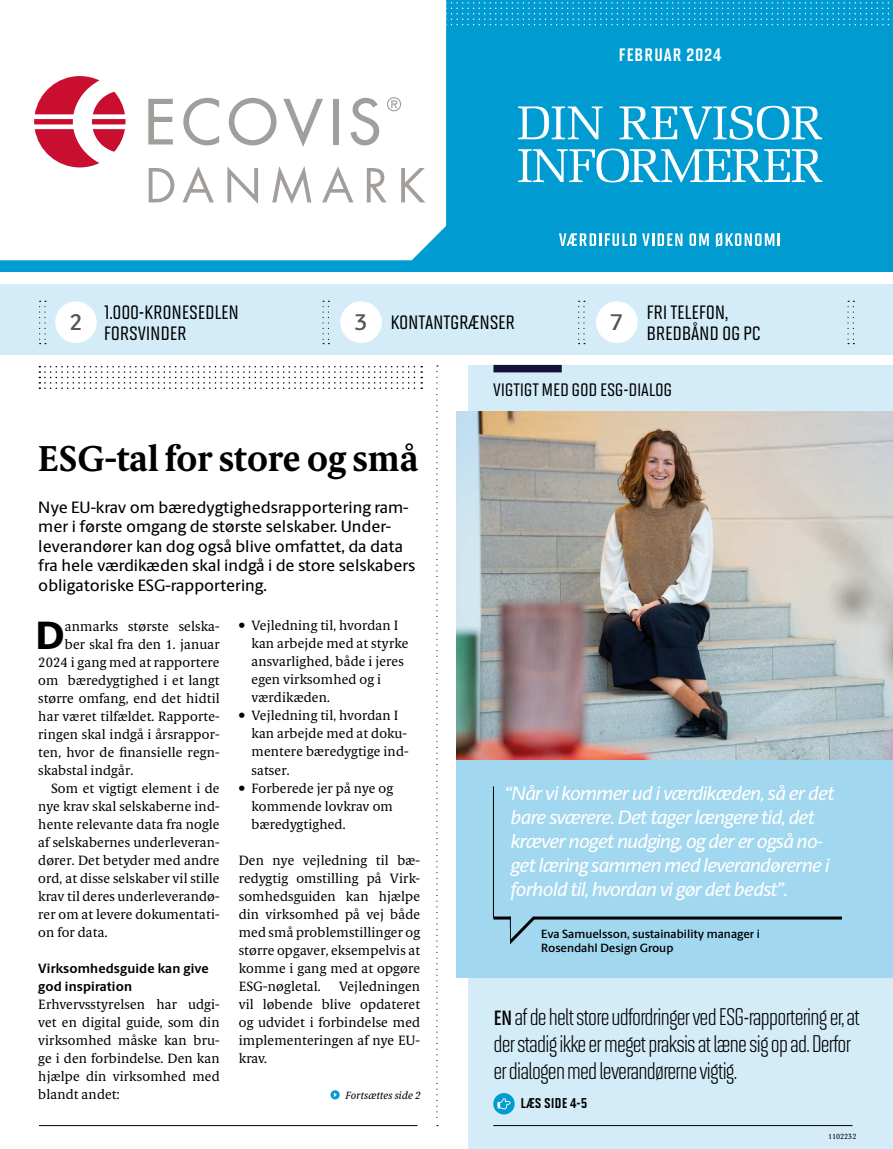
<style>
.page{position:relative;width:893px;height:1149px;background:#fff}
.page>*{position:absolute;margin:0;border:0;box-sizing:border-box;transform-origin:0 0}
.t1{font:800 39.6px "Berling Sans";color:#000}
.t2{font:700 36px "Berling Serif Text";color:#000}
.t3{font:24px/27px "Solano Gothic MVB";letter-spacing:-.03em;color:#000}
.t4{font:600 22.8px "Berling Sans";color:#555454}
.t5{font:22.5px/21px "Solano Gothic MVB Md SC";letter-spacing:-.01em;color:#000}
.t6{font:21px "Solano Gothic MVB Md SC";letter-spacing:-.01em;color:#000}
.t7{font:21px "Solano Gothic MVB Bd SC";letter-spacing:.03em;color:#fff}
.t8{font:italic 500 19.5px/24px "Berling Sans";letter-spacing:-.03em;color:#fff}
.t9{font:500 16.5px/19.5px "Berling Sans";color:#000}
.t10{font:16.5px "Solano Gothic MVB Bd SC";color:#000}
.t11{font:13.5px/18px "Berling Serif Text";letter-spacing:.01em;color:#000;text-align:justify}
.t12{font:700 13.5px/18px "Berling Sans";letter-spacing:.01em;color:#000}
.t13{font:600 12px/14.4px "Berling Sans";color:#000}
.t14{font:italic 10.5px "Berling Serif Text";letter-spacing:.01em;color:#000}
.t15{font:7.5px "Berling Serif Text";color:#000}
.s1{font-family:"Berling Sans";font-weight:600;font-size:22.8px;color:#555454}
.s2{font-family:"Solano Gothic MVB Sb SC"}
</style>
<div class="page">
<div style="left:468px;top:365px;width:425px;height:783px;background:#d3ecf8"></div>
<svg style="left:39px;top:366px;width:383px;height:23px"></svg>
<div style="left:0;top:284px;width:893px;height:70px;background:#d3ecf8"></div>
<svg style="left:847px;top:300px;width:7px;height:44px"></svg>
<svg style="left:436px;top:365px;width:2px;height:753px"></svg>
<div style="left:493px;top:365px;width:69px;height:7px;background:#131139"></div>
<hr style="left:493px;top:1124px;width:360px;height:1px;background:#000">
<hr style="left:39px;top:1124px;width:378px;height:1px;background:#000">
<svg style="left:493px;top:1092px;width:22px;height:22px"></svg>
<svg style="left:497px;top:1097px;width:13px;height:11px"></svg>
<div style="left:55px;top:301px;width:42px;height:42px;background:#fff;border-radius:50%"></div>
<svg style="left:39px;top:300px;width:7px;height:44px"></svg>
<div style="left:340px;top:301px;width:42px;height:42px;background:#fff;border-radius:50%"></div>
<svg style="left:323px;top:300px;width:6px;height:44px"></svg>
<div style="left:596px;top:301px;width:42px;height:42px;background:#fff;border-radius:50%"></div>
<svg style="left:578px;top:300px;width:7px;height:44px"></svg>
<svg style="left:331px;top:1089px;width:9px;height:10px"></svg>
<svg style="left:334px;top:1092px;width:3px;height:4px"></svg>
<div style="left:456px;top:738px;width:437px;height:239px;background:#a1d7ef"></div>
<hr style="left:493px;top:786px;width:1px;height:131px;background:#000">
<svg style="left:493px;top:916px;width:349px;height:29px"></svg>
<div style="left:488px;top:928px;width:22px;height:18px;background:#a1d7ef"></div>
<img style="left:456px;top:411px;width:437px;height:348px">
<div style="left:0;top:0;width:893px;height:271px;background:#009bd0"></div>
<div style="left:0;top:0;width:446px;height:260px;background:#fff"></div>
<svg style="left:518px;top:148px;width:304px;height:34px"></svg>
<svg style="left:518px;top:106px;width:304px;height:34px"></svg>
<svg style="left:559px;top:233px;width:77px;height:13px"></svg>
<svg style="left:642px;top:233px;width:40px;height:13px"></svg>
<svg style="left:689px;top:233px;width:20px;height:13px"></svg>
<svg style="left:716px;top:232px;width:64px;height:15px"></svg>
<svg style="left:230px;top:0;width:659px;height:25px"></svg>
<svg style="left:387px;top:97px;width:14px;height:14px"></svg>
<svg style="left:148px;top:99px;width:25px;height:45px"></svg>
<svg style="left:183px;top:98px;width:36px;height:47px;background:#e4e2e2"></svg>
<svg style="left:229px;top:98px;width:48px;height:47px;background:#e1dfdf"></svg>
<svg style="left:283px;top:99px;width:40px;height:48px;background:#e7e6e5"></svg>
<div style="left:333px;top:99px;width:5px;height:45px;background:#a29e9c"></div>
<svg style="left:351px;top:98px;width:28px;height:47px"></svg>
<svg style="left:34px;top:76px;width:91px;height:91px;background:#e38395"></svg>
<svg style="left:149px;top:168px;width:25px;height:34px"></svg>
<svg style="left:182px;top:166px;width:32px;height:36px"></svg>
<svg style="left:227px;top:166px;width:31px;height:38px"></svg>
<svg style="left:272px;top:166px;width:39px;height:38px"></svg>
<svg style="left:322px;top:166px;width:31px;height:36px"></svg>
<svg style="left:367px;top:168px;width:20px;height:34px"></svg>
<svg style="left:401px;top:168px;width:24px;height:34px"></svg>
<h3 class="t7" style="left:619px;top:42px;width:105px">FEBRUAR 2024</h3>
<h3 class="t4" style="left:69px;top:308px;width:15px">2</h3>
<h3 class="t5" style="left:355px;top:310px;width:162px"><span class="s1">3</span> KONTANTGRÆNSER</h3>
<h3 class="t5" style="left:646px;top:301px;width:116px">FRI TELEFON,<br>BREDBÅND OG PC</h3>
<h3 class="t5" style="left:104px;top:301px;width:137px">1.000-KRONESEDLEN<br>FORSVINDER</h3>
<h3 class="t4" style="left:610px;top:308px;width:15px">7</h3>
<h2 class="t2" style="left:38px;top:437px;width:382px">ESG-tal for store og små</h2>
<p class="t9" style="left:38px;top:497px;width:379px">Nye EU-krav om bæredygtighedsrapportering ram&shy;mer i første omgang de største selskaber. Under&shy;leverandører kan dog også blive omfattet, da data fra hele værdikæden skal indgå i de store selskabers obligatoriske ESG-rapportering.</p>
<h1 class="t1" style="left:35px;top:610px;width:31px">D</h1>
<p class="t11" style="left:65px;top:616px;width:156px">anmarks største selska-</p>
<p class="t11" style="left:65px;top:634px;width:156px">ber skal fra den 1. januar</p>
<p class="t11" style="left:38px;top:652px;width:183px">2024 i gang med at rapportere</p>
<p class="t11" style="left:38px;top:670px;width:183px">om bæredygtighed i et langt</p>
<p class="t11" style="left:38px;top:688px;width:183px">større omfang, end det hidtil</p>
<p class="t11" style="left:38px;top:706px;width:183px">har været tilfældet. Rapporte-</p>
<p class="t11" style="left:38px;top:724px;width:183px">ringen skal indgå i årsrappor-</p>
<p class="t11" style="left:38px;top:742px;width:183px">ten, hvor de finansielle regn-</p>
<p class="t11" style="left:38px;top:760px;width:96px">skabstal indgår.</p>
<p class="t11" style="left:51px;top:778px;width:170px">Som et vigtigt element i de</p>
<p class="t11" style="left:38px;top:796px;width:183px">nye krav skal selskaberne ind-</p>
<p class="t11" style="left:38px;top:814px;width:183px">hente relevante data fra nogle</p>
<p class="t11" style="left:38px;top:832px;width:183px">af selskabernes underleveran-</p>
<p class="t11" style="left:38px;top:850px;width:183px">dører. Det betyder med andre</p>
<p class="t11" style="left:38px;top:868px;width:183px">ord, at disse selskaber vil stille</p>
<p class="t11" style="left:38px;top:886px;width:183px">krav til deres underleverandø-</p>
<p class="t11" style="left:38px;top:904px;width:183px">rer om at levere dokumentati-</p>
<p class="t11" style="left:38px;top:922px;width:71px">on for data.</p>
<p class="t12" style="left:38px;top:958px;width:172px">Virksomhedsguide kan give god inspiration</p>
<p class="t11" style="left:38px;top:994px;width:183px">Erhvervsstyrelsen har udgi&shy;vet en digital guide, som din virksomhed måske kan bru&shy;ge i den forbindelse. Den kan hjælpe din virksomhed med blandt andet:</p>
<p class="t11" style="left:252px;top:616px;width:158px;text-align:left;text-indent:-13px">• Vejledning til, hvordan I kan arbejde med at styrke ansvarlighed, både i jeres egen virksomhed og i værdikæden.</p>
<p class="t11" style="left:252px;top:706px;width:159px;text-align:left;text-indent:-13px">• Vejledning til, hvordan I kan arbejde med at doku&shy;mentere bæredygtige ind&shy;satser.</p>
<p class="t11" style="left:252px;top:778px;width:143px;text-indent:-13px">• Forberede jer på nye og kommende lovkrav om bæredygtighed.</p>
<p class="t11" style="left:239px;top:850px;width:183px">Den nye vejledning til bæ&shy;redygtig omstilling på Virk&shy;somhedsguiden kan hjælpe din virksomhed på vej både med små problemstillinger og større opgaver, eksempelvis at komme i gang med at opgøre ESG-nøgletal.</p>
<p class="t11" style="left:239px;top:976px;width:183px;text-indent:100px">Vejledningen vil løbende blive opdateret og udvidet i forbindelse med implementeringen af nye EU&shy;krav.</p>
<p class="t14" style="left:345px;top:1088px;width:77px">Fortsættes side 2</p>
<h3 class="t6" style="left:493px;top:377px;width:180px">VIGTIGT MED GOD ESG-DIALOG</h3>
<h3 class="t8" style="left:505px;top:780px;width:331px">“Når vi kommer ud i værdikæden, så er det bare sværere. Det tager længere tid, det kræver noget nudging, og der er også no&shy;get læring sammen med leverandørerne i forhold til, hvordan vi gør det bedst”.</h3>
<p class="t13" style="left:541px;top:926px;width:220px">Eva Samuelsson, sustainability manager i<br>Rosendahl Design Group</p>
<h3 class="t3" style="left:493px;top:1003px;width:368px"><span class="s2">en</span> af de helt store udfordringer ved ESG-rapportering er, at der stadig ikke er meget praksis at læne sig op ad. Derfor er dialogen med leverandørerne vigtig.</h3>
<p class="t10" style="left:520px;top:1092px;width:68px">LÆS SIDE 4-5</p>
<p class="t15" style="left:828px;top:1131px;width:30px">1102232</p>
</div>
